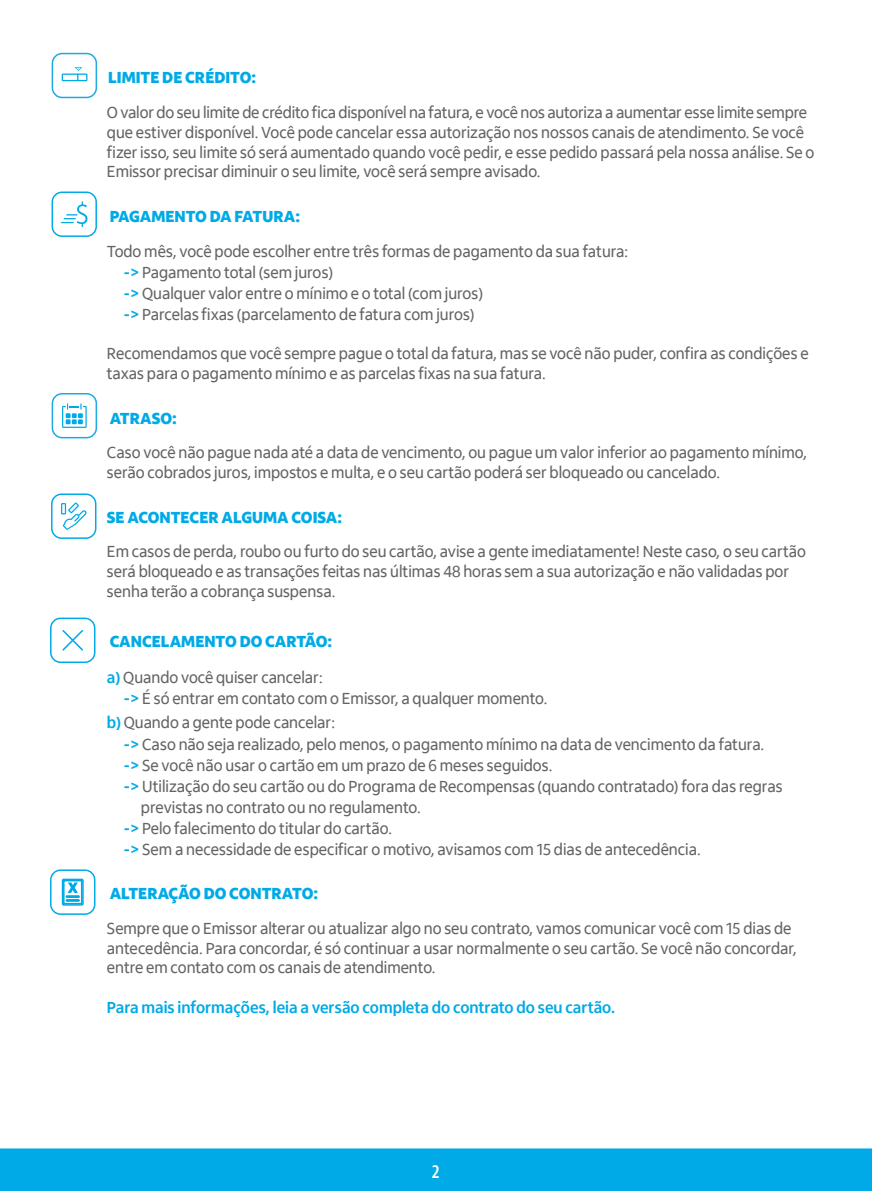
<style>
.page{position:relative;width:872px;height:1191px;background:#fff}
.page>*{position:absolute;margin:0;border:0;box-sizing:border-box;transform-origin:0 0}
.t1{font:600 condensed 19.5px "Myriad Pro";color:#fff}
.t2{font:16.5px/19.8px "Itau Display";color:#636466}
.t3{font:800 16.5px "Itau Display";color:#00aae7}
.t4{font:700 16.5px "Itau Display";color:#00aae7}
.s1{font-weight:700;color:#00aae7}
.s2{font-weight:800;color:#00aae7}
</style>
<div class="page">
<div style="left:0;top:1148px;width:872px;height:43px;background:#00aae7"></div>
<div style="left:52px;top:53px;width:45px;height:45px;border:2px solid #1fa9e1;border-radius:10px"></div>
<svg style="left:62px;top:67px;width:25px;height:14px"></svg>
<div style="left:50px;top:617px;width:45px;height:46px;border:2px solid #00aae7;border-radius:10px"></div>
<svg style="left:62px;top:630px;width:21px;height:20px"></svg>
<div style="left:52px;top:191px;width:45px;height:46px;border:2px solid #00aae7;border-radius:10px"></div>
<svg style="left:61px;top:201px;width:26px;height:26px"></svg>
<div style="left:52px;top:393px;width:45px;height:45px;border:2px solid #1fa9e1;border-radius:10px"></div>
<svg style="left:62px;top:403px;width:25px;height:25px"></svg>
<svg style="left:61px;top:502px;width:25px;height:28px"></svg>
<div style="left:51px;top:493px;width:45px;height:46px;border:2px solid #00aae7;border-radius:10px"></div>
<svg style="left:61px;top:878px;width:23px;height:28px"></svg>
<div style="left:50px;top:869px;width:45px;height:46px;border:2px solid #00aae7;border-radius:10px"></div>
<p class="t3" style="left:108px;top:68px;width:149px">LIMITE DE CRÉDITO:</p>
<p class="t2" style="left:107px;top:103px;width:709px">O valor do seu limite de crédito fica disponível na fatura, e você nos autoriza a aumentar esse limite sempre que estiver disponível. Você pode cancelar essa autorização nos nossos canais de atendimento. Se você fizer isso, seu limite só será aumentado quando você pedir, e esse pedido passará pela nossa análise. Se o Emissor precisar diminuir o seu limite, você será sempre avisado.</p>
<p class="t3" style="left:110px;top:207px;width:192px">PAGAMENTO DA FATURA:</p>
<p class="t2" style="left:124px;top:241px;width:506px;line-height:21px;text-indent:-17px">Todo mês, você pode escolher entre três formas de pagamento da sua fatura: <span class="s1">-&gt;</span> Pagamento total (sem juros)<br><span class="s1">-&gt;</span> Qualquer valor entre o mínimo e o total (com juros)<br><span class="s1">-&gt;</span> Parcelas fixas (parcelamento de fatura com juros)</p>
<p class="t2" style="left:107px;top:344px;width:703px">Recomendamos que você sempre pague o total da fatura, mas se você não puder, confira as condições e taxas para o pagamento mínimo e as parcelas fixas na sua fatura.</p>
<p class="t3" style="left:110px;top:408px;width:69px">ATRASO:</p>
<p class="t2" style="left:107px;top:443px;width:701px">Caso você não pague nada até a data de vencimento, ou pague um valor inferior ao pagamento mínimo, serão cobrados juros, impostos e multa, e o seu cartão poderá ser bloqueado ou cancelado.</p>
<p class="t3" style="left:107px;top:507px;width:237px">SE ACONTECER ALGUMA COISA:</p>
<p class="t2" style="left:107px;top:542px;width:700px">Em casos de perda, roubo ou furto do seu cartão, avise a gente imediatamente! Neste caso, o seu cartão será bloqueado e as transações feitas nas últimas 48 horas sem a sua autorização e não validadas por senha terão a cobrança suspensa.</p>
<p class="t2" style="left:107px;top:624px;width:227px;line-height:36px"><span class="s2">CANCELAMENTO DO CARTÃO: </span><span class="s1">a)</span> Quando você quiser cancelar:</p>
<p class="t2" style="left:107px;top:687px;width:442px;line-height:24px;text-indent:17px"><span class="s1">-&gt;</span> É só entrar em contato com o Emissor, a qualquer momento. <span class="s1">b)</span> Quando a gente pode cancelar:</p>
<p class="t2" style="left:124px;top:734px;width:642px"><span class="s1">-&gt;</span> Caso não seja realizado, pelo menos, o pagamento mínimo na data de vencimento da fatura.</p>
<p class="t2" style="left:124px;top:755px;width:430px"><span class="s1">-&gt;</span> Se você não usar o cartão em um prazo de 6 meses seguidos.</p>
<p class="t2" style="left:124px;top:776px;width:660px"><span class="s1">-&gt;</span> Utilização do seu cartão ou do Programa de Recompensas (quando contratado) fora das regras</p>
<p class="t2" style="left:141px;top:797px;width:281px">previstas no contrato ou no regulamento.</p>
<p class="t2" style="left:124px;top:818px;width:270px"><span class="s1">-&gt;</span> Pelo falecimento do titular do cartão.</p>
<p class="t2" style="left:124px;top:839px;width:578px"><span class="s1">-&gt;</span> Sem a necessidade de especificar o motivo, avisamos com 15 dias de antecedência.</p>
<p class="t3" style="left:110px;top:883px;width:210px">ALTERAÇÃO DO CONTRATO:</p>
<p class="t2" style="left:107px;top:918px;width:691px">Sempre que o Emissor alterar ou atualizar algo no seu contrato, vamos comunicar você com 15 dias de antecedência. Para concordar, é só continuar a usar normalmente o seu cartão. Se você não concordar, entre em contato com os canais de atendimento.</p>
<p class="t4" style="left:107px;top:998px;width:510px">Para mais informações, leia a versão completa do contrato do seu cartão.</p>
<p class="t1" style="left:432px;top:1159px;width:9px">2</p>
</div>
